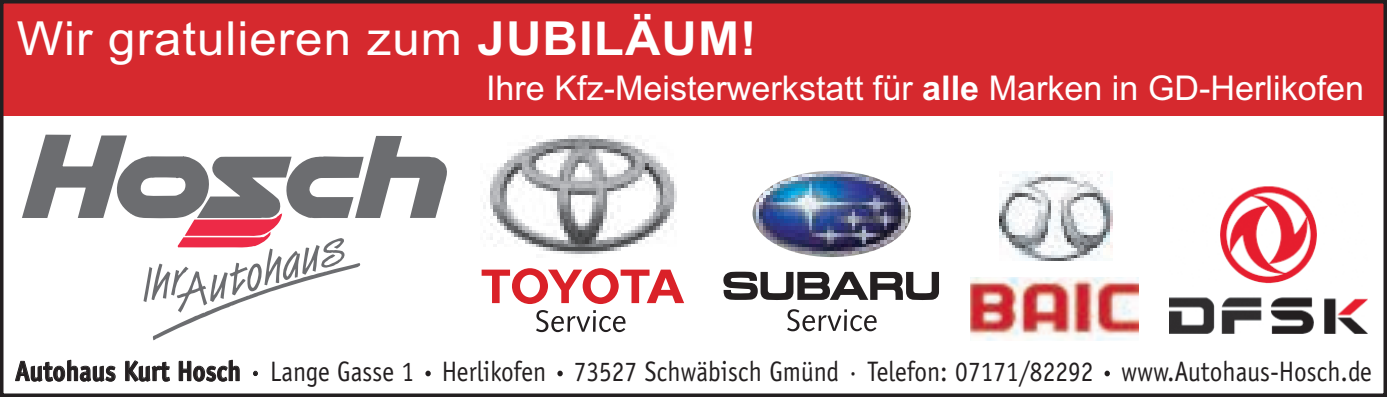
<style>
.page{position:relative;width:1387px;height:397px;background:#fff}
.page>*{position:absolute;margin:0;border:0;box-sizing:border-box;transform-origin:0 0}
.t1{font:46.9px "Arial";letter-spacing:.02em;color:#fff;scale:1.05 1}
.t2{font:34.3px "Arial";color:#fff}
.t3{font:28.35px "Officina Sans LT";color:#231f20;scale:.9 1}
.s1{font-weight:700}
</style>
<div class="page">
<div style="left:0;top:0;width:1387px;height:115px;background:#d6292e"></div>
<div style="left:0;top:0;width:1387px;height:397px;border:4px solid #231f20"></div>
<svg style="left:22px;top:134px;width:425px;height:206px"></svg>
<img style="left:753px;top:207px;width:158px;height:50px">
<svg style="left:723px;top:271px;width:216px;height:61px"></svg>
<svg style="left:752px;top:171px;width:158px;height:48px"></svg>
<img style="left:483px;top:135px;width:194px;height:119px">
<svg style="left:482px;top:268px;width:202px;height:36px"></svg>
<svg style="left:536px;top:310px;width:90px;height:22px"></svg>
<img style="left:1169px;top:186px;width:198px;height:148px">
<img style="left:999px;top:171px;width:114px;height:90px">
<img style="left:970px;top:277px;width:168px;height:64px">
<svg style="left:15px;top:359px;width:101px;height:23px"></svg>
<svg style="left:125px;top:360px;width:45px;height:22px"></svg>
<svg style="left:178px;top:359px;width:62px;height:23px"></svg>
<svg style="left:253px;top:371px;width:5px;height:5px"></svg>
<svg style="left:425px;top:371px;width:6px;height:5px"></svg>
<svg style="left:557px;top:371px;width:6px;height:5px"></svg>
<svg style="left:1105px;top:371px;width:5px;height:5px"></svg>
<h1 class="t1" style="left:17px;top:12px;width:706px">Wir gratulieren zum <span class="s1">JUBILÄUM!</span></h1>
<p class="t2" style="left:486px;top:70px;width:880px">Ihre Kfz-Meisterwerkstatt für <span class="s1">alle</span> Marken in GD-Herlikofen</p>
<p class="t3" style="left:15px;top:354px;width:1509px"><span class="s1">Autohaus Kurt Hosch ·</span> Lange Gasse 1 · Herlikofen · 73527 Schwäbisch Gmünd · Telefon: 07171/82292 · www.Autohaus-Hosch.de</p>
</div>
